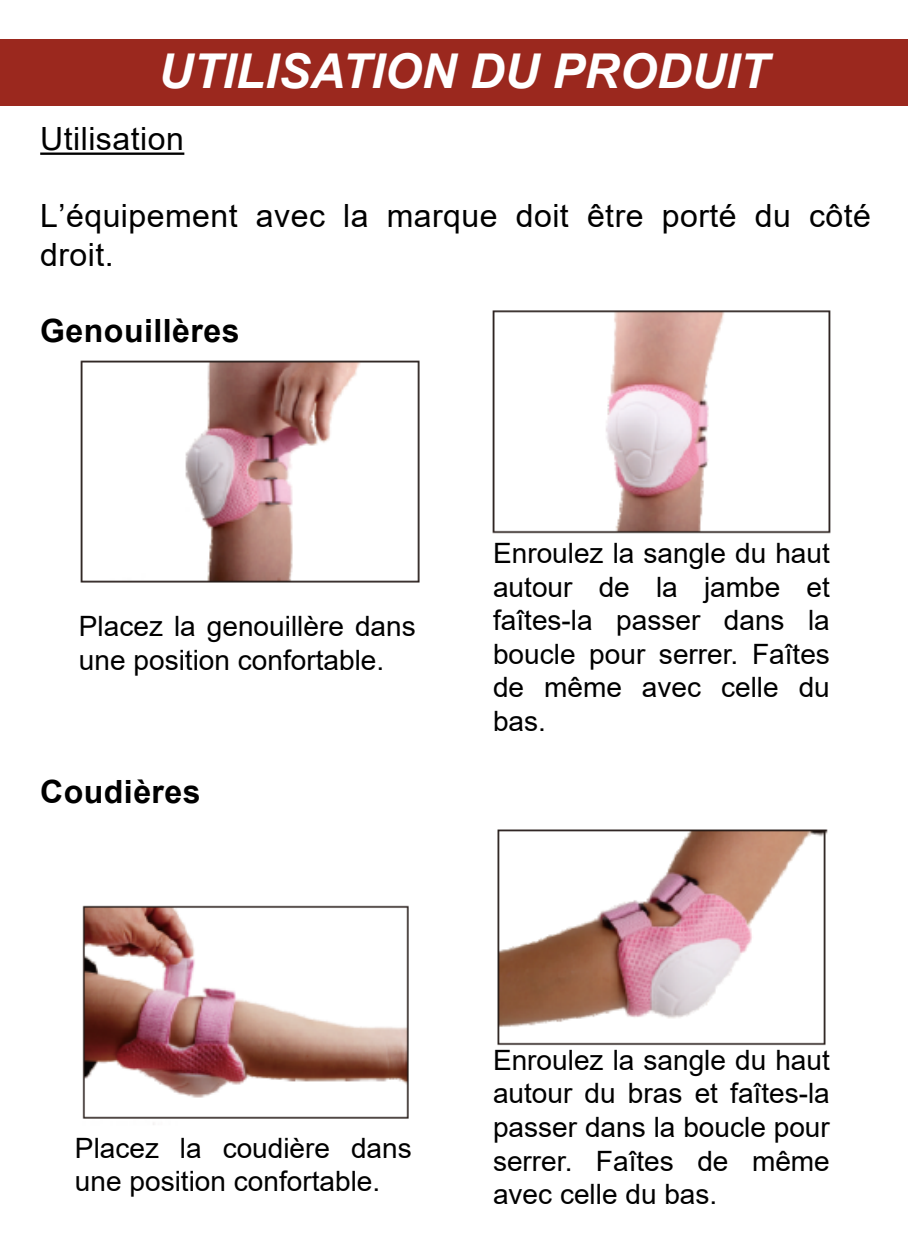
<style>
.page{position:relative;width:908px;height:1248px;background:#fff}
.page>*{position:absolute;margin:0;border:0;box-sizing:border-box;transform-origin:0 0}
.t1{font:italic 700 48px "Arial";color:#fff}
.t2{font:32px/38.4px "Arial";letter-spacing:.015em;color:#000}
.t3{font:700 32px "Arial";letter-spacing:.015em;color:#000}
.t4{font:28px/33.6px "Arial";color:#000}
</style>
<div class="page">
<div style="left:0;top:39px;width:907px;height:66px;background:#9b281e"></div>
<hr style="left:40px;top:152px;width:144px;height:3px;background:#000">
<img style="left:80px;top:360px;width:340px;height:223px">
<img style="left:492px;top:310px;width:339px;height:224px">
<img style="left:82px;top:905px;width:327px;height:220px">
<img style="left:497px;top:829px;width:331px;height:217px">
<h1 class="t1" style="left:158px;top:39px;width:611px">UTILISATION DU PRODUIT</h1>
<p class="t2" style="left:40px;top:120px;width:145px">Utilisation</p>
<p class="t2" style="left:40px;top:196px;width:831px">L’équipement avec la marque doit être porté du côté droit.</p>
<p class="t3" style="left:40px;top:308px;width:201px">Genouillères</p>
<p class="t4" style="left:79px;top:609px;width:338px">Placez la genouillère dans une position confortable.</p>
<p class="t3" style="left:40px;top:769px;width:162px">Coudières</p>
<p class="t4" style="left:493px;top:536px;width:338px;text-align:justify">Enroulez la sangle du haut autour de la jambe et faîtes-la passer dans la boucle pour serrer. Faîtes de même avec celle du bas.</p>
<p class="t4" style="left:75px;top:1130px;width:338px">Placez la coudière dans une position confortable.</p>
<p class="t4" style="left:493px;top:1042px;width:338px;text-align:justify">Enroulez la sangle du haut autour du bras et faîtes-la passer dans la boucle pour serrer. Faîtes de même avec celle du bas.</p>
</div>
